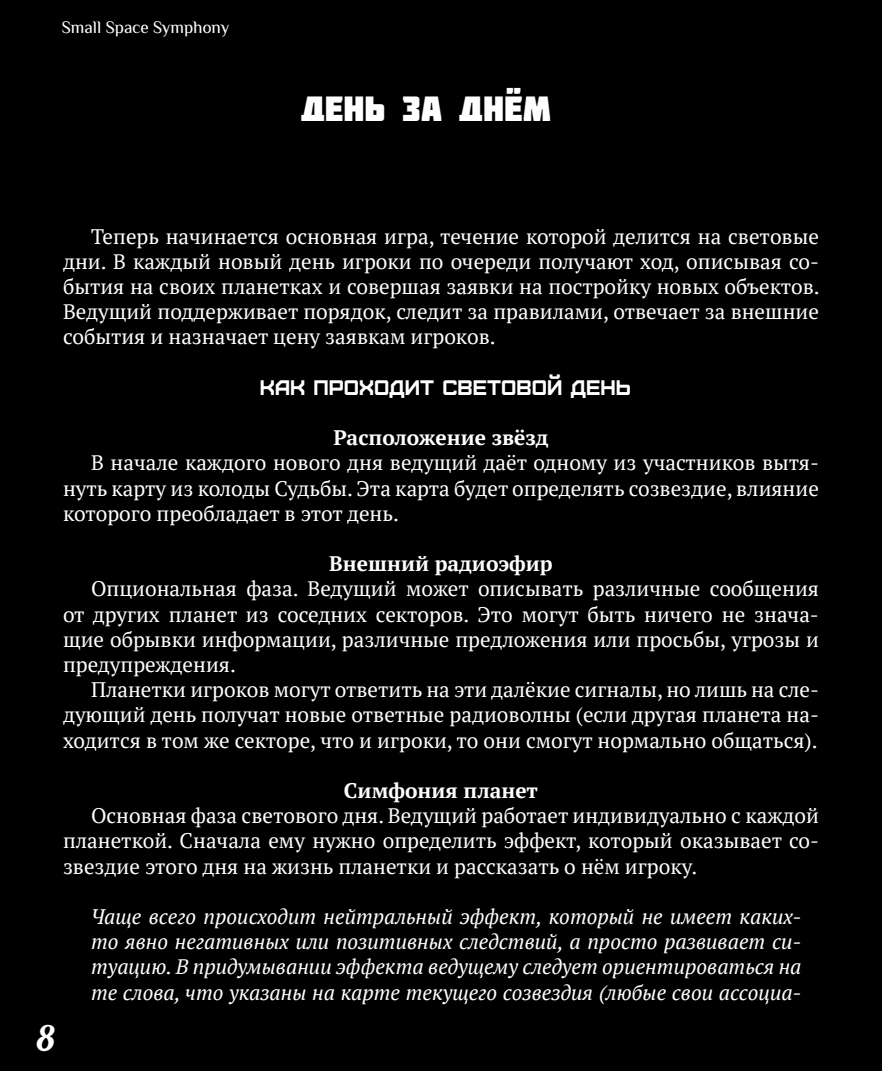
<style>
.page{position:relative;width:882px;height:1071px;background:#000}
.page>*{position:absolute;margin:0;border:0;box-sizing:border-box;transform-origin:0 0}
.t1{font:35px "Molot";letter-spacing:.01em;color:#fff}
.t2{font:35px "Lobster";color:#fff}
.t3{font:21px/25.2px "PT Serif";color:#fff;text-align:justify}
.t4{font:italic 21px/25.2px "PT Serif";color:#fff;text-align:justify}
.t5{font:700 21px "PT Serif";color:#fff}
.t6{font:21px "Furore";color:#fff}
.t7{font:17.5px "Philosopher";color:#fff}
</style>
<div class="page">
<p class="t7" style="left:62px;top:17px;width:169px">Small Space Symphony</p>
<h1 class="t1" style="left:301px;top:88px;width:252px">День за днём</h1>
<h1 class="t2" style="left:37px;top:1016px;width:19px">8</h1>
<p class="t3" style="left:63px;top:223px;width:758px;text-indent:28px">Теперь начинается основная игра, течение которой делится на световые дни. В каждый новый день игроки по очереди получают ход, описывая со&shy;бытия на своих планетках и совершая заявки на постройку новых объектов.<br>Ведущий поддерживает порядок, следит за правилами, отвечает за внешние события и назначает цену заявкам игроков.</p>
<p class="t6" style="left:260px;top:374px;width:372px">Как проходит световой день</p>
<p class="t5" style="left:333px;top:424px;width:217px">Расположение звёзд</p>
<p class="t3" style="left:63px;top:450px;width:757px;text-indent:28px">В начале каждого нового дня ведущий даёт одному из участников вытя&shy;нуть карту из колоды Судьбы. Эта карта будет определять созвездие, влияние которого преобладает в этот день.</p>
<p class="t5" style="left:329px;top:550px;width:225px">Внешний радиоэфир</p>
<p class="t3" style="left:63px;top:576px;width:758px;text-indent:28px">Опциональная фаза. Ведущий может описывать различные сообщения от других планет из соседних секторов. Это могут быть ничего не знача&shy;щие обрывки информации, различные предложения или просьбы, угрозы и предупреждения.</p>
<p class="t3" style="left:63px;top:677px;width:757px;text-indent:28px">Планетки игроков могут ответить на эти далёкие сигналы, но лишь на сле&shy;дующий день получат новые ответные радиоволны (если другая планета на&shy;ходится в том же секторе, что и игроки, то они смогут нормально общаться).</p>
<p class="t5" style="left:344px;top:777px;width:196px">Симфония планет</p>
<p class="t3" style="left:63px;top:803px;width:758px;text-indent:28px">Основная фаза светового дня. Ведущий работает индивидуально с каждой планеткой. Сначала ему нужно определить эффект, который оказывает со&shy;звездие этого дня на жизнь планетки и рассказать о нём игроку.</p>
<p class="t4" style="left:91px;top:904px;width:712px">Чаще всего происходит нейтральный эффект, который не имеет каких&shy;то явно негативных или позитивных следствий, а просто развивает си&shy;туацию. В придумывании эффекта ведущему следует ориентироваться на те слова, что указаны на карте текущего созвездия (любые свои ассоциа-</p>
</div>
